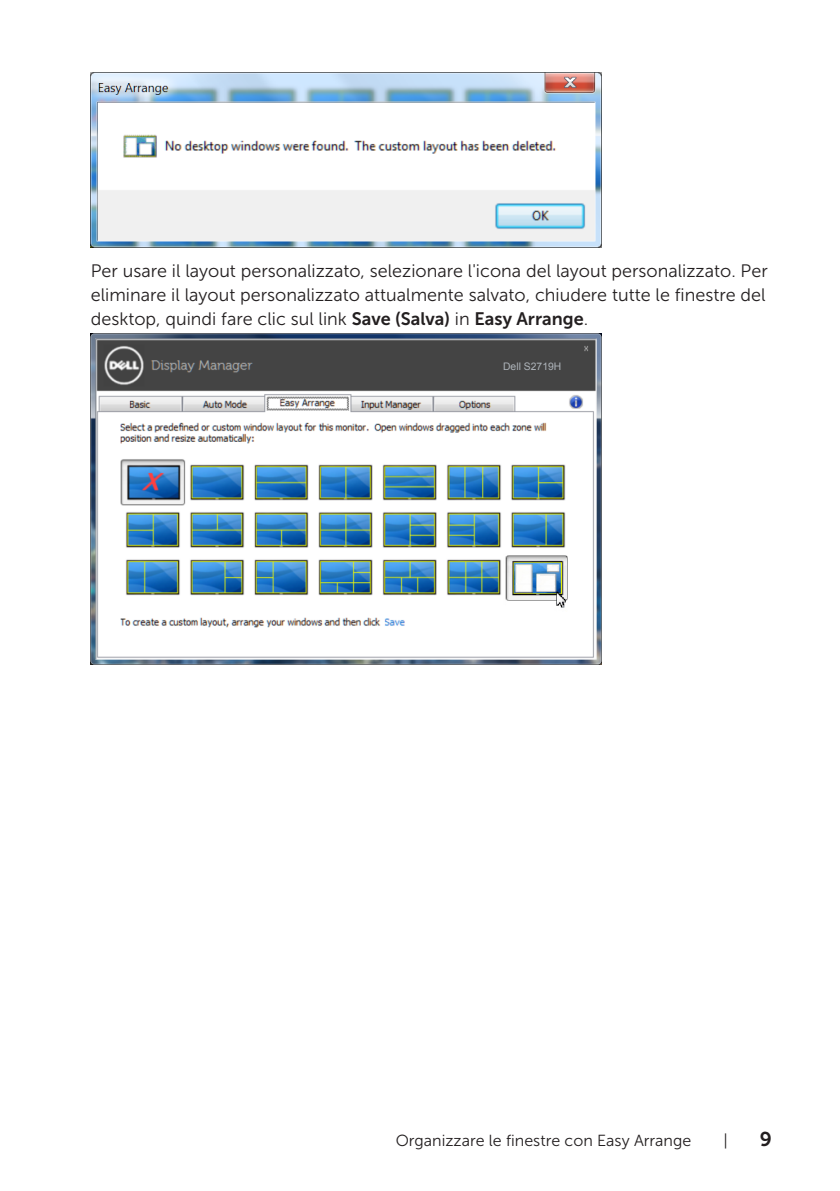
<style>
.page{position:relative;width:840px;height:1191px;background:#fff}
.page>*{position:absolute;margin:0;border:0;box-sizing:border-box;transform-origin:0 0}
.t1{font:20px "Museo Sans For Dell 700";color:#231f20}
.Paragraph{font:18px/24px "Museo Sans For Dell 300";color:#231f20;text-align:justify}
.t2{font:16px "Museo Sans For Dell 300";color:#231f20}
.t3{font:10.4px "Arial";color:#aeb4ba}
.s1{font-family:"Museo Sans For Dell 700"}
</style>
<div class="page">
<img style="left:91px;top:72px;width:510px;height:175px">
<img style="left:91px;top:334px;width:510px;height:330px">
<div style="left:500px;top:359px;width:89px;height:15px;background:#444"></div>
<p class="Paragraph" style="left:91px;top:259px;width:678px">Per usare il layout personalizzato, selezionare l'icona del layout personalizzato. Per eliminare il layout personalizzato attualmente salvato, chiudere tutte le finestre del desktop, quindi fare clic sul link <span class="s1">Save (Salva)</span> in <span class="s1">Easy Arrange</span>.</p>
<p class="t3" style="left:503px;top:359px;width:60px">Dell S2719H</p>
<p class="t2" style="left:395px;top:1131px;width:297px">Organizzare le finestre con Easy Arrange</p>
<p class="t2" style="left:723px;top:1131px;width:6px">|</p>
<p class="t1" style="left:759px;top:1127px;width:14px">9</p>
</div>
